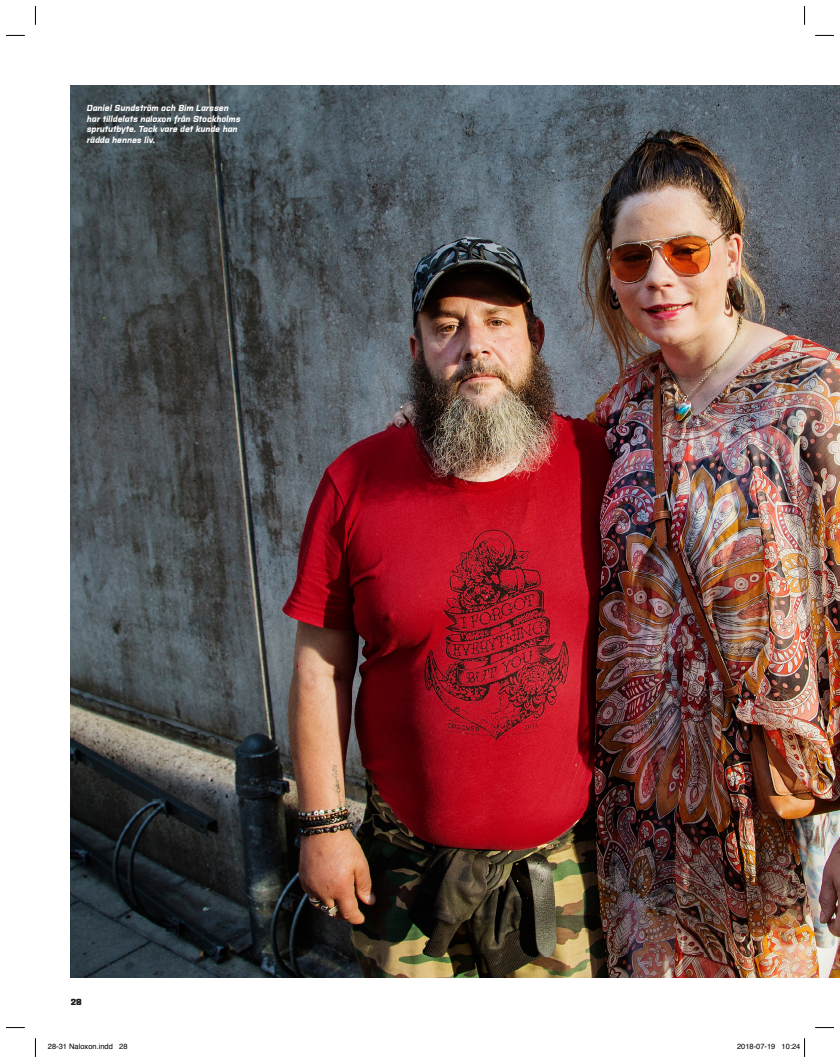
<style>
.page{position:relative;width:840px;height:1063px;background:#fff}
.page>*{position:absolute;margin:0;border:0;box-sizing:border-box;transform-origin:0 0}
.t1{font:italic 700 8.75px/10.6px "Purista";letter-spacing:-.005em;color:#fff}
.t2{font:700 8.75px "Purista";color:#231f20}
.t3{font:7.5px "Helvetica";color:#000}
</style>
<div class="page">
<img style="left:71px;top:85px;width:769px;height:893px">
<svg style="left:6px;top:35px;width:19px;height:1px"></svg>
<svg style="left:815px;top:35px;width:19px;height:1px"></svg>
<svg style="left:6px;top:1027px;width:19px;height:1px"></svg>
<svg style="left:815px;top:1027px;width:19px;height:1px"></svg>
<svg style="left:35px;top:6px;width:1px;height:19px"></svg>
<svg style="left:35px;top:1038px;width:1px;height:19px"></svg>
<svg style="left:804px;top:6px;width:1px;height:19px"></svg>
<svg style="left:804px;top:1038px;width:1px;height:19px"></svg>
<p class="t1" style="left:87px;top:102px;width:155px">Daniel Sundström och Bim Larssen har tilldelats naloxon från Stockholms sprututbyte. Tack vare det kunde han rädda hennes liv.</p>
<p class="t2" style="left:71px;top:996px;width:12px">28</p>
<p class="t3" style="left:48px;top:1041px;width:81px">28-31 Naloxon.indd 28</p>
<p class="t3" style="left:737px;top:1041px;width:65px">2018-07-19 10:24</p>
</div>
